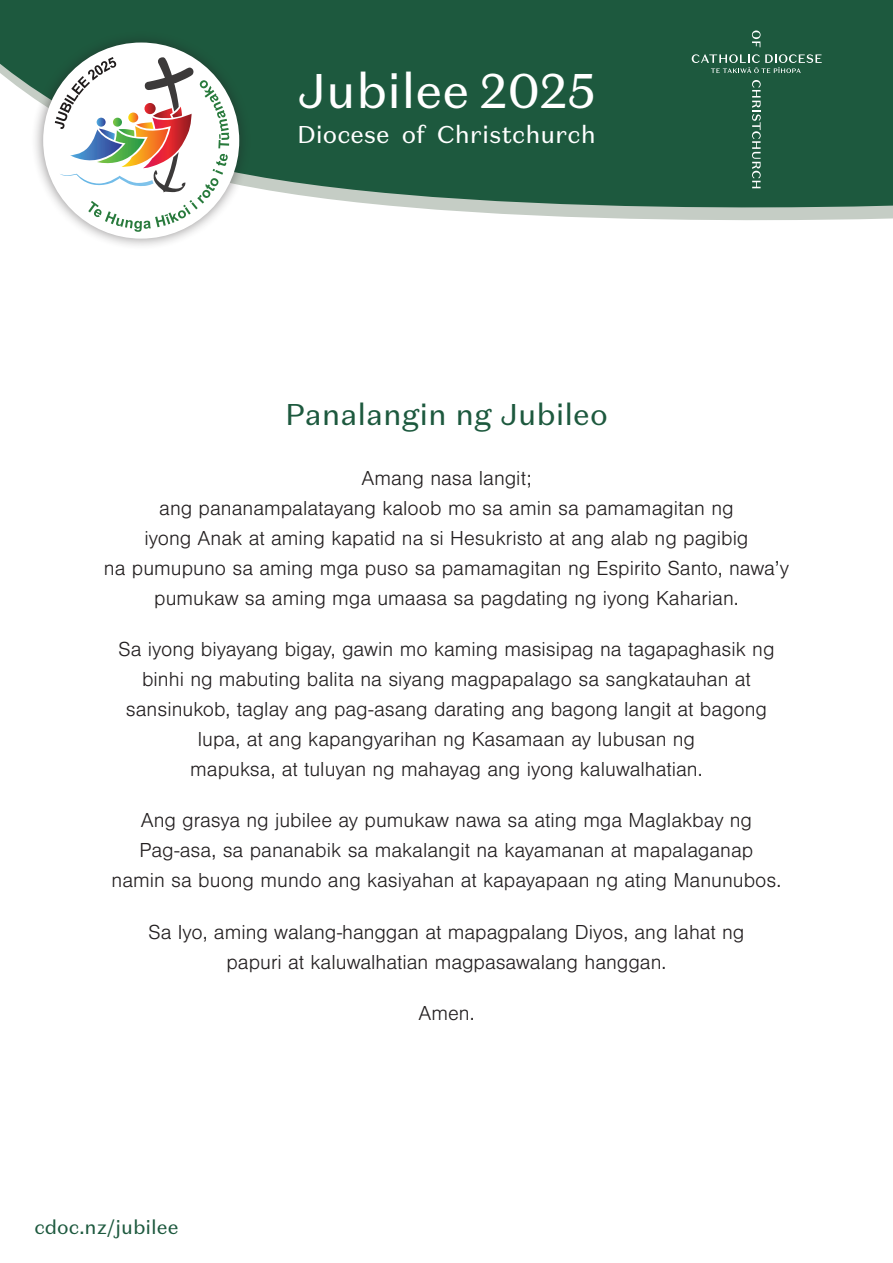
<style>
.page{position:relative;width:893px;height:1263px;background:#fff}
.page>*{position:absolute;margin:0;border:0;box-sizing:border-box;transform-origin:0 0}
.t1{font:48.6px "Domaine Sans Text";color:#fff}
.t2{font:30px "Domaine Sans Text";color:#1d593e}
.t3{font:24.3px "Domaine Sans Text";color:#fff}
.t4{font:300 21px/30px "Nimbus San";color:#231f20;text-align:center}
.t5{font:19.5px "Domaine Sans Text";color:#1d593e}
</style>
<div class="page">
<svg style="left:0;top:0;width:893px;height:221px;background:#346951"></svg>
<svg style="left:752px;top:30px;width:9px;height:17px"></svg>
<svg style="left:752px;top:80px;width:9px;height:108px"></svg>
<svg style="left:692px;top:54px;width:130px;height:19px;background:#487862"></svg>
<div style="left:31px;top:31px;width:220px;height:219px;background:#231f20;opacity:.5"></div>
<div style="left:43px;top:43px;width:196px;height:196px;background:#fff;border-radius:50%"></div>
<svg style="left:55px;top:57px;width:174px;height:175px"></svg>
<h1 class="t1" style="left:297px;top:61px;width:300px">Jubilee 2025</h1>
<p class="t3" style="left:297px;top:120px;width:300px">Diocese of Christchurch</p>
<h2 class="t2" style="left:285px;top:396px;width:324px">Panalangin ng Jubileo</h2>
<p class="t4" style="left:104px;top:463px;width:687px">Amang nasa langit;<br>ang pananampalatayang kaloob mo sa amin sa pamamagitan ng<br>iyong Anak at aming kapatid na si Hesukristo at ang alab ng pagibig<br>na pumupuno sa aming mga puso sa pamamagitan ng Espirito Santo, nawa’y pumukaw sa aming mga umaasa sa pagdating ng iyong Kaharian.</p>
<p class="t4" style="left:118px;top:635px;width:658px">Sa iyong biyayang bigay, gawin mo kaming masisipag na tagapaghasik ng binhi ng mabuting balita na siyang magpapalago sa sangkatauhan at sansinukob, taglay ang pag-asang darating ang bagong langit at bagong lupa, at ang kapangyarihan ng Kasamaan ay lubusan ng<br>mapuksa, at tuluyan ng mahayag ang iyong kaluwalhatian.</p>
<p class="t4" style="left:112px;top:806px;width:671px">Ang grasya ng jubilee ay pumukaw nawa sa ating mga Maglakbay ng<br>Pag-asa, sa pananabik sa makalangit na kayamanan at mapalaganap namin sa buong mundo ang kasiyahan at kapayapaan ng ating Manunubos.</p>
<p class="t4" style="left:148px;top:917px;width:597px">Sa Iyo, aming walang-hanggan at mapagpalang Diyos, ang lahat ng papuri at kaluwalhatian magpasawalang hanggan.</p>
<p class="t4" style="left:418px;top:999px;width:58px">Amen.</p>
<p class="t5" style="left:34px;top:1215px;width:146px">cdoc.nz/jubilee</p>
</div>
